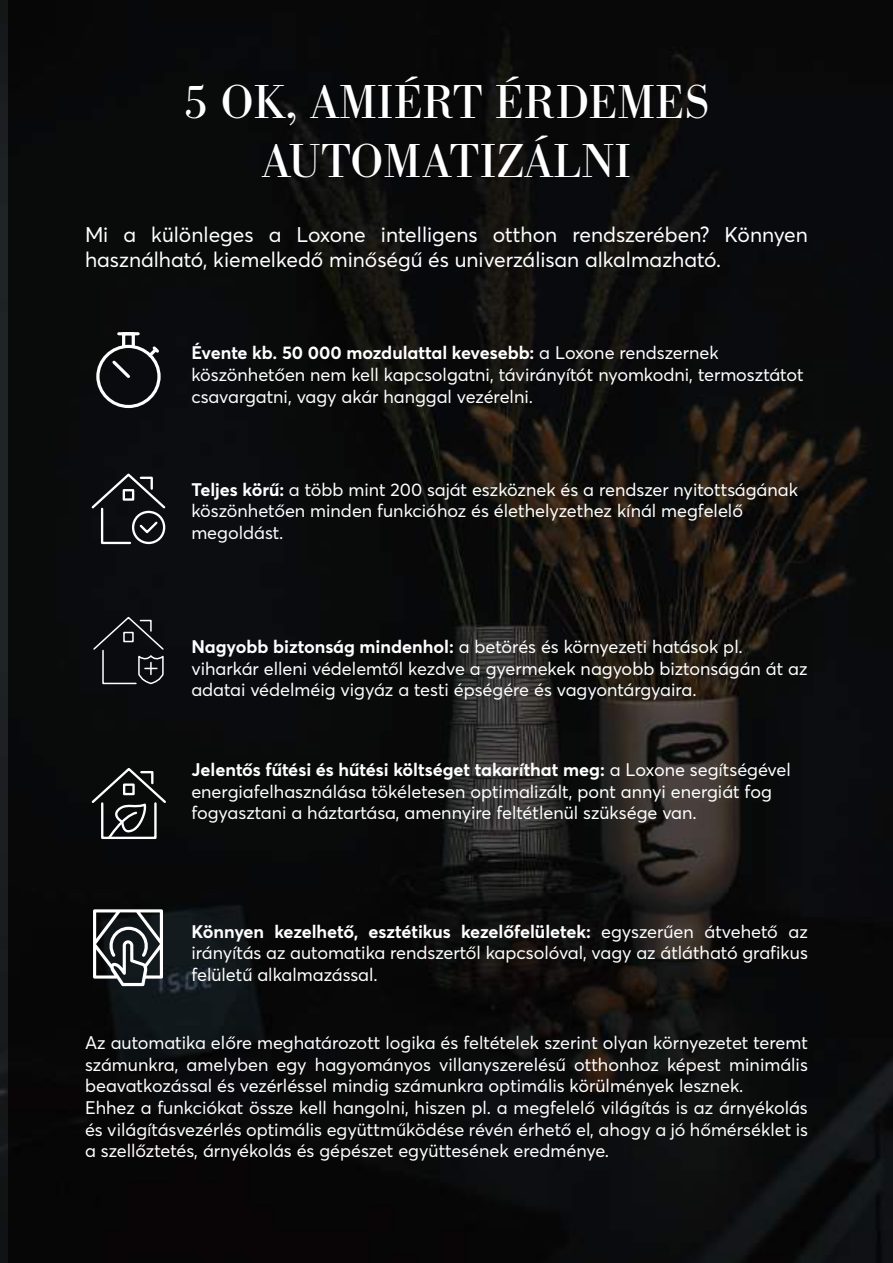
<style>
.page{position:relative;width:893px;height:1263px;background:#fff}
.page>*{position:absolute;margin:0;border:0;box-sizing:border-box;transform-origin:0 0}
.t1{font:49.5px/59.4px "Bodoni URW";color:#fff;text-align:center}
.t2{font:21px/25.2px "Averta";color:#fff}
.t3{font:18px/21.6px "Averta";color:#fff}
.s1{font-weight:700}
</style>
<div class="page">
<img style="left:9px;top:0;width:884px;height:894px">
<img style="left:9px;top:894px;width:884px;height:369px">
<div style="left:96px;top:345px;width:65px;height:63px;border:3px solid #fff;border-radius:50%"></div>
<hr style="left:119px;top:332px;width:19px;height:3px;background:#fff">
<div style="left:122px;top:332px;width:13px;height:16px;border:3px solid #fff"></div>
<svg style="left:145px;top:343px;width:17px;height:17px"></svg>
<svg style="left:109px;top:358px;width:24px;height:23px"></svg>
<svg style="left:91px;top:471px;width:75px;height:73px;background:#2b2c30"></svg>
<div style="left:123px;top:489px;width:11px;height:12px;border:2px solid #fff"></div>
<svg style="left:93px;top:615px;width:71px;height:70px;background:#202125"></svg>
<div style="left:123px;top:632px;width:11px;height:10px;border:1px solid #fff"></div>
<svg style="left:91px;top:766px;width:75px;height:73px;background:#333434"></svg>
<svg style="left:93px;top:909px;width:70px;height:77px"></svg>
<h1 class="t1" style="left:184px;top:72px;width:527px">5 OK, AMIÉRT ÉRDEMES<br>AUTOMATIZÁLNI</h1>
<p class="t2" style="left:85px;top:221px;width:724px">Mi a különleges a Loxone intelligens otthon rendszerében? Könnyen használható, kiemelkedő minőségű és univerzálisan alkalmazható.</p>
<p class="t3" style="left:191px;top:342px;width:614px"><span class="s1">Évente kb. 50 000 mozdulattal kevesebb:</span> a Loxone rendszernek köszönhetően nem kell kapcsolgatni, távirányítót nyomkodni, termosztátot csavargatni, vagy akár hanggal vezérelni.</p>
<p class="t3" style="left:191px;top:478px;width:608px"><span class="s1">Teljes körű:</span> a több mint 200 saját eszköznek és a rendszer nyitottságának köszönhetően minden funkcióhoz és élethelyzethez kínál megfelelő megoldást.</p>
<p class="t3" style="left:191px;top:635px;width:618px"><span class="s1">Nagyobb biztonság mindenhol:</span> a betörés és környezeti hatások pl. viharkár elleni védelemtől kezdve a gyermekek nagyobb biztonságán át az adatai védelméig vigyáz a testi épségére és vagyontárgyaira.</p>
<p class="t3" style="left:191px;top:758px;width:601px"><span class="s1">Jelentős fűtési és hűtési költséget takaríthat meg:</span> a Loxone segítségével energiafelhasználása tökéletesen optimalizált, pont annyi energiát fog fogyasztani a háztartása, amennyire feltétlenül szüksége van.</p>
<p class="t3" style="left:191px;top:920px;width:618px;text-align:justify"><span class="s1">Könnyen kezelhető, esztétikus kezelőfelületek:</span> egyszerűen átvehető az irányítás az automatika rendszertől kapcsolóval, vagy az átlátható grafikus felületű alkalmazással.</p>
<p class="t3" style="left:85px;top:1031px;width:724px">Az automatika előre meghatározott logika és feltételek szerint olyan környezetet teremt számunkra, amelyben egy hagyományos villanyszerelésű otthonhoz képest minimális beavatkozással és vezérléssel mindig számunkra optimális körülmények lesznek.<br>Ehhez a funkciókat össze kell hangolni, hiszen pl. a megfelelő világítás is az árnyékolás és világításvezérlés optimális együttműködése révén érhető el, ahogy a jó hőmérséklet is a szellőztetés, árnyékolás és gépészet együttesének eredménye.</p>
</div>
